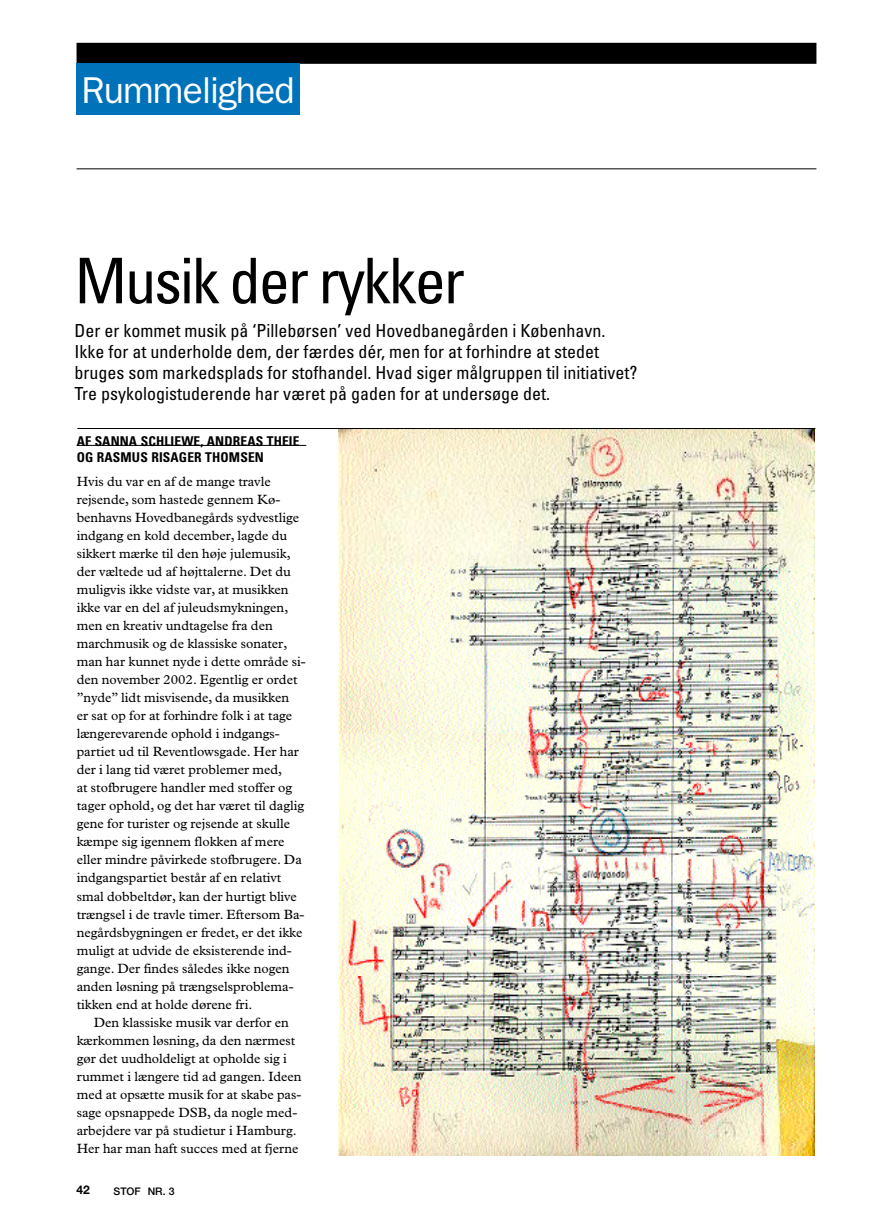
<style>
.page{position:relative;width:893px;height:1221px;background:#fff}
.page>*{position:absolute;margin:0;border:0;box-sizing:border-box;transform-origin:0 0}
.t1{font:condensed 63px "Univers";letter-spacing:-.035em;color:#000}
.t2{font:37.5px "Franklin Gothic";letter-spacing:-.025em;color:#fff}
.t3{font:condensed 18px/21px "Univers";color:#000}
.t4{font:13.5px/18px "Plantin";color:#000}
.t5{font:700 condensed 13.5px/16.2px "Univers";letter-spacing:.01em;color:#000}
.t6{font:700 12px "Helvetica Neue";color:#000}
.t7{font:500 10.5px "Helvetica Neue";color:#000}
</style>
<div class="page">
<hr style="left:77px;top:445px;width:229px;height:1px;background:#000">
<div style="left:77px;top:43px;width:739px;height:21px;background:#000"></div>
<div style="left:77px;top:63px;width:223px;height:51px;background:#0072ba"></div>
<hr style="left:77px;top:168px;width:739px;height:1px;background:#000">
<img style="left:338px;top:429px;width:477px;height:725px">
<hr style="left:77px;top:428px;width:738px;height:1px;background:#000">
<h2 class="t2" style="left:81px;top:68px;width:215px">Rummelighed</h2>
<h1 class="t1" style="left:75px;top:241px;width:392px">Musik der rykker</h1>
<p class="t3" style="left:75px;top:320px;width:564px">Der er kommet musik på ‘Pillebørsen’ ved Hovedbanegården i København.<br>Ikke for at underholde dem, der færdes dér, men for at forhindre at stedet bruges som markedsplads for stofhandel. Hvad siger målgruppen til initiativet?<br>Tre psykologistuderende har været på gaden for at undersøge det.</p>
<p class="t5" style="left:77px;top:432px;width:224px">AF SANNA SCHLIEWE, ANDREAS THEIE<br>OG RASMUS RISAGER THOMSEN</p>
<p class="t4" style="left:77px;top:472px;width:231px">Hvis du var en af de mange travle rejsende, som hastede gennem Kø&shy;benhavns Hovedbanegårds sydvestlige indgang en kold december, lagde du sikkert mærke til den høje julemusik, der væltede ud af højttalerne. Det du muligvis ikke vidste var, at musikken ikke var en del af juleudsmykningen, men en kreativ undtagelse fra den marchmusik og de klassiske sonater, man har kunnet nyde i dette område si&shy;den november 2002. Egentlig er ordet ”nyde” lidt misvisende, da musikken<br>er sat op for at forhindre folk i at tage længerevarende ophold i indgangs&shy;partiet ud til Reventlowsgade. Her har der i lang tid været problemer med,<br>at stofbrugere handler med stoffer og tager ophold, og det har været til daglig gene for turister og rejsende at skulle kæmpe sig igennem flokken af mere eller mindre påvirkede stofbrugere. Da indgangspartiet består af en relativt smal dobbeltdør, kan der hurtigt blive trængsel i de travle timer. Eftersom Ba&shy;negårdsbygningen er fredet, er det ikke muligt at udvide de eksisterende ind&shy;gange. Der findes således ikke nogen anden løsning på trængselsproblema&shy;tikken end at holde dørene fri.</p>
<p class="t4" style="left:77px;top:1012px;width:226px;text-indent:17px">Den klassiske musik var derfor en kærkommen løsning, da den nærmest gør det uudholdeligt at opholde sig i rummet i længere tid ad gangen. Ideen med at opsætte musik for at skabe pas&shy;sage opsnappede DSB, da nogle med&shy;arbejdere var på studietur i Hamburg.<br>Her har man haft succes med at fjerne</p>
<p class="t6" style="left:77px;top:1182px;width:15px">42</p>
<p class="t7" style="left:114px;top:1184px;width:63px">STOF NR. 3</p>
</div>
